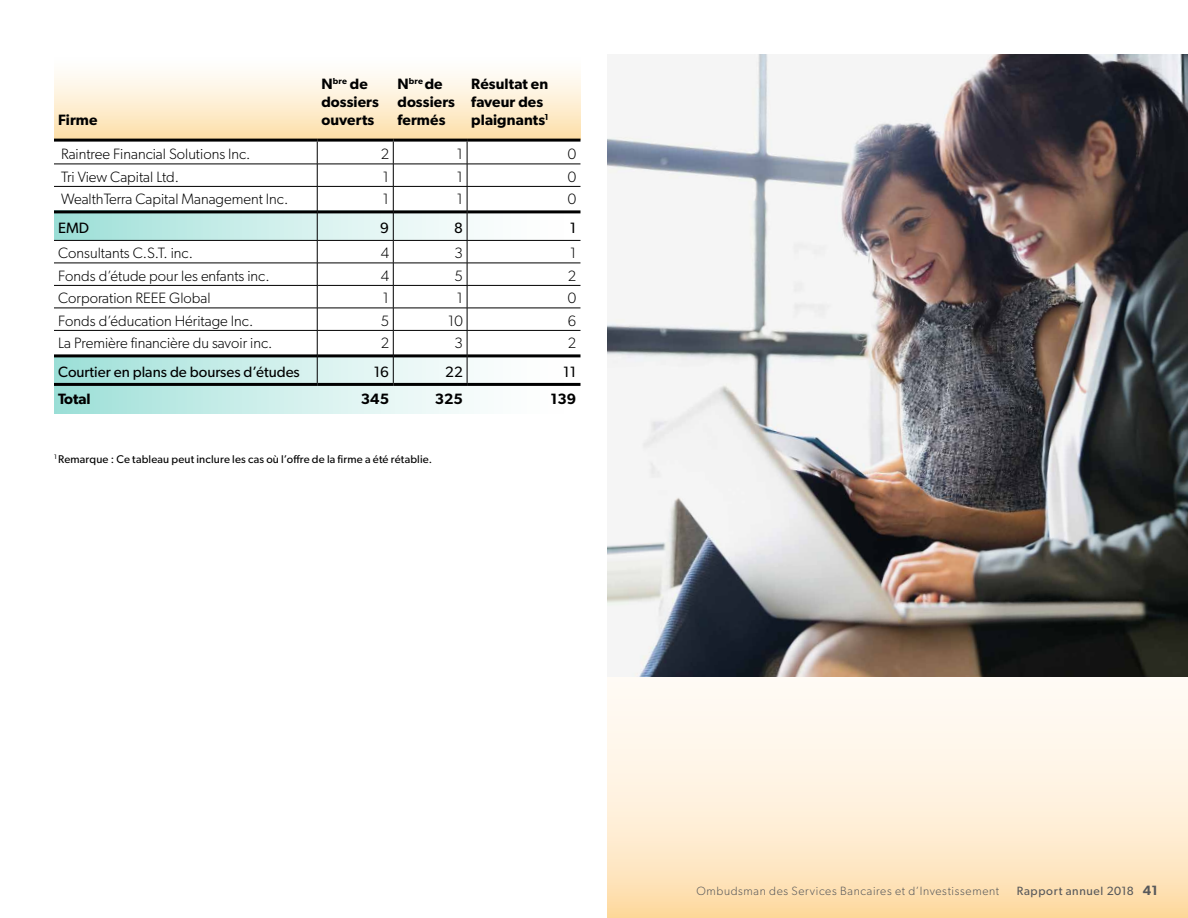
<style>
.page{position:relative;width:1188px;height:918px;background:#fff}
.page>*{position:absolute;margin:0;border:0;box-sizing:border-box;transform-origin:0 0}
.t1{font:300 15px "Gibson";color:#000}
.t2{font:600 15px/18px "Gibson";letter-spacing:.005em;color:#000}
.t3{font:15px "Gibson";color:#000}
.t4{font:300 12px "Gibson";letter-spacing:.055em;color:#58595b}
.t5{font:12px "Gibson";letter-spacing:.055em;color:#58595b}
.t6{font:11.25px "Gibson";letter-spacing:.015em;color:#000}
.s1{font-weight:600;font-size:13.5px}
</style>
<div class="page">
<div style="left:54px;top:210px;width:526px;height:30px;background:linear-gradient(to right,#a2e1d9,#fff)"></div>
<svg style="left:54px;top:357px;width:526px;height:26px"></svg>
<div style="left:54px;top:384px;width:526px;height:30px;background:linear-gradient(to right,#a1e1d9,#fff)"></div>
<div style="left:54px;top:54px;width:526px;height:86px;background:linear-gradient(to bottom,#fff,#f4d8a6)"></div>
<svg style="left:608px;top:682px;width:580px;height:236px"></svg>
<hr style="left:54px;top:164px;width:263px;height:1px;background:#000">
<hr style="left:317px;top:164px;width:76px;height:1px;background:#000">
<hr style="left:393px;top:164px;width:74px;height:1px;background:#000">
<hr style="left:467px;top:164px;width:113px;height:1px;background:#000">
<hr style="left:54px;top:186px;width:263px;height:1px;background:#000">
<hr style="left:317px;top:186px;width:76px;height:1px;background:#000">
<hr style="left:393px;top:186px;width:74px;height:1px;background:#000">
<hr style="left:467px;top:186px;width:113px;height:1px;background:#000">
<hr style="left:54px;top:240px;width:263px;height:1px;background:#000">
<hr style="left:317px;top:240px;width:76px;height:1px;background:#000">
<hr style="left:393px;top:240px;width:74px;height:1px;background:#000">
<hr style="left:467px;top:240px;width:113px;height:1px;background:#000">
<hr style="left:54px;top:263px;width:263px;height:1px;background:#000">
<hr style="left:317px;top:263px;width:76px;height:1px;background:#000">
<hr style="left:393px;top:263px;width:74px;height:1px;background:#000">
<hr style="left:467px;top:263px;width:113px;height:1px;background:#000">
<hr style="left:54px;top:285px;width:263px;height:1px;background:#000">
<hr style="left:317px;top:285px;width:76px;height:1px;background:#000">
<hr style="left:393px;top:285px;width:74px;height:1px;background:#000">
<hr style="left:467px;top:285px;width:113px;height:1px;background:#000">
<hr style="left:54px;top:308px;width:263px;height:1px;background:#000">
<hr style="left:317px;top:308px;width:76px;height:1px;background:#000">
<hr style="left:393px;top:308px;width:74px;height:1px;background:#000">
<hr style="left:467px;top:308px;width:113px;height:1px;background:#000">
<hr style="left:54px;top:330px;width:263px;height:1px;background:#000">
<hr style="left:317px;top:330px;width:76px;height:1px;background:#000">
<hr style="left:393px;top:330px;width:74px;height:1px;background:#000">
<hr style="left:467px;top:330px;width:113px;height:1px;background:#000">
<hr style="left:54px;top:354px;width:263px;height:3px;background:#000">
<hr style="left:317px;top:354px;width:76px;height:3px;background:#000">
<hr style="left:393px;top:354px;width:74px;height:3px;background:#000">
<hr style="left:467px;top:354px;width:113px;height:3px;background:#000">
<hr style="left:54px;top:210px;width:263px;height:3px;background:#000">
<hr style="left:317px;top:210px;width:76px;height:3px;background:#000">
<hr style="left:393px;top:210px;width:74px;height:3px;background:#000">
<hr style="left:467px;top:210px;width:113px;height:3px;background:#000">
<hr style="left:54px;top:383px;width:263px;height:3px;background:#000">
<hr style="left:317px;top:383px;width:76px;height:3px;background:#000">
<hr style="left:393px;top:383px;width:74px;height:3px;background:#000">
<hr style="left:467px;top:383px;width:113px;height:3px;background:#000">
<hr style="left:54px;top:139px;width:263px;height:3px;background:#000">
<hr style="left:317px;top:139px;width:76px;height:3px;background:#000">
<hr style="left:393px;top:139px;width:74px;height:3px;background:#000">
<hr style="left:467px;top:139px;width:113px;height:3px;background:#000">
<svg style="left:317px;top:142px;width:1px;height:241px"></svg>
<svg style="left:393px;top:142px;width:1px;height:241px"></svg>
<svg style="left:467px;top:142px;width:1px;height:241px"></svg>
<img style="left:608px;top:54px;width:580px;height:623px">
<p class="t2" style="left:58px;top:111px;width:41px">Firme</p>
<p class="t2" style="left:321px;top:75px;width:59px">N<sup>bre</sup> de dossiers ouverts</p>
<p class="t2" style="left:397px;top:75px;width:59px">N<sup>bre</sup> de dossiers fermés</p>
<p class="t2" style="left:471px;top:75px;width:79px">Résultat en faveur des plaignants<sup>1</sup></p>
<p class="t1" style="left:61px;top:145px;width:191px">Raintree Financial Solutions Inc.</p>
<p class="t1" style="left:381px;top:145px;width:10px">2</p>
<p class="t1" style="left:457px;top:145px;width:8px">1</p>
<p class="t1" style="left:568px;top:145px;width:10px">0</p>
<p class="t1" style="left:61px;top:168px;width:119px">Tri View Capital Ltd.</p>
<p class="t1" style="left:383px;top:168px;width:8px">1</p>
<p class="t1" style="left:457px;top:168px;width:8px">1</p>
<p class="t1" style="left:568px;top:168px;width:10px">0</p>
<p class="t1" style="left:61px;top:190px;width:229px">WealthTerra Capital Management Inc.</p>
<p class="t1" style="left:383px;top:190px;width:8px">1</p>
<p class="t1" style="left:457px;top:190px;width:8px">1</p>
<p class="t1" style="left:568px;top:190px;width:10px">0</p>
<p class="t3" style="left:58px;top:219px;width:33px">EMD</p>
<p class="t3" style="left:380px;top:219px;width:10px">9</p>
<p class="t3" style="left:454px;top:219px;width:10px">8</p>
<p class="t3" style="left:570px;top:219px;width:8px">1</p>
<p class="t1" style="left:58px;top:244px;width:136px">Consultants C.S.T. inc.</p>
<p class="t1" style="left:381px;top:244px;width:10px">4</p>
<p class="t1" style="left:455px;top:244px;width:10px">3</p>
<p class="t1" style="left:570px;top:244px;width:8px">1</p>
<p class="t1" style="left:58px;top:267px;width:213px">Fonds d’étude pour les enfants inc.</p>
<p class="t1" style="left:381px;top:267px;width:10px">4</p>
<p class="t1" style="left:455px;top:267px;width:10px">5</p>
<p class="t1" style="left:568px;top:267px;width:10px">2</p>
<p class="t1" style="left:58px;top:289px;width:154px">Corporation REEE Global</p>
<p class="t1" style="left:383px;top:289px;width:8px">1</p>
<p class="t1" style="left:457px;top:289px;width:8px">1</p>
<p class="t1" style="left:568px;top:289px;width:10px">0</p>
<p class="t1" style="left:58px;top:312px;width:197px">Fonds d’éducation Héritage Inc.</p>
<p class="t1" style="left:381px;top:312px;width:10px">5</p>
<p class="t1" style="left:448px;top:312px;width:16px">10</p>
<p class="t1" style="left:568px;top:312px;width:10px">6</p>
<p class="t1" style="left:58px;top:334px;width:216px">La Première financière du savoir inc.</p>
<p class="t1" style="left:381px;top:334px;width:10px">2</p>
<p class="t1" style="left:455px;top:334px;width:10px">3</p>
<p class="t1" style="left:568px;top:334px;width:10px">2</p>
<p class="t3" style="left:58px;top:363px;width:243px">Courtier en plans de bourses d’études</p>
<p class="t3" style="left:374px;top:363px;width:17px">16</p>
<p class="t3" style="left:445px;top:363px;width:19px">22</p>
<p class="t3" style="left:563px;top:363px;width:15px">11</p>
<p class="t2" style="left:58px;top:389px;width:34px">Total</p>
<p class="t2" style="left:361px;top:389px;width:30px">345</p>
<p class="t2" style="left:435px;top:389px;width:30px">325</p>
<p class="t2" style="left:551px;top:389px;width:27px">139</p>
<p class="t6" style="left:54px;top:453px;width:380px"><sup>1</sup> Remarque : Ce tableau peut inclure les cas où l’offre de la firme a été rétablie.</p>
<p class="t4" style="left:697px;top:884px;width:304px">Ombudsman des Services Bancaires et d’Investissement</p>
<p class="t5" style="left:1017px;top:884px;width:142px">Rapport annuel 2018 <span class="s1">41</span></p>
</div>
